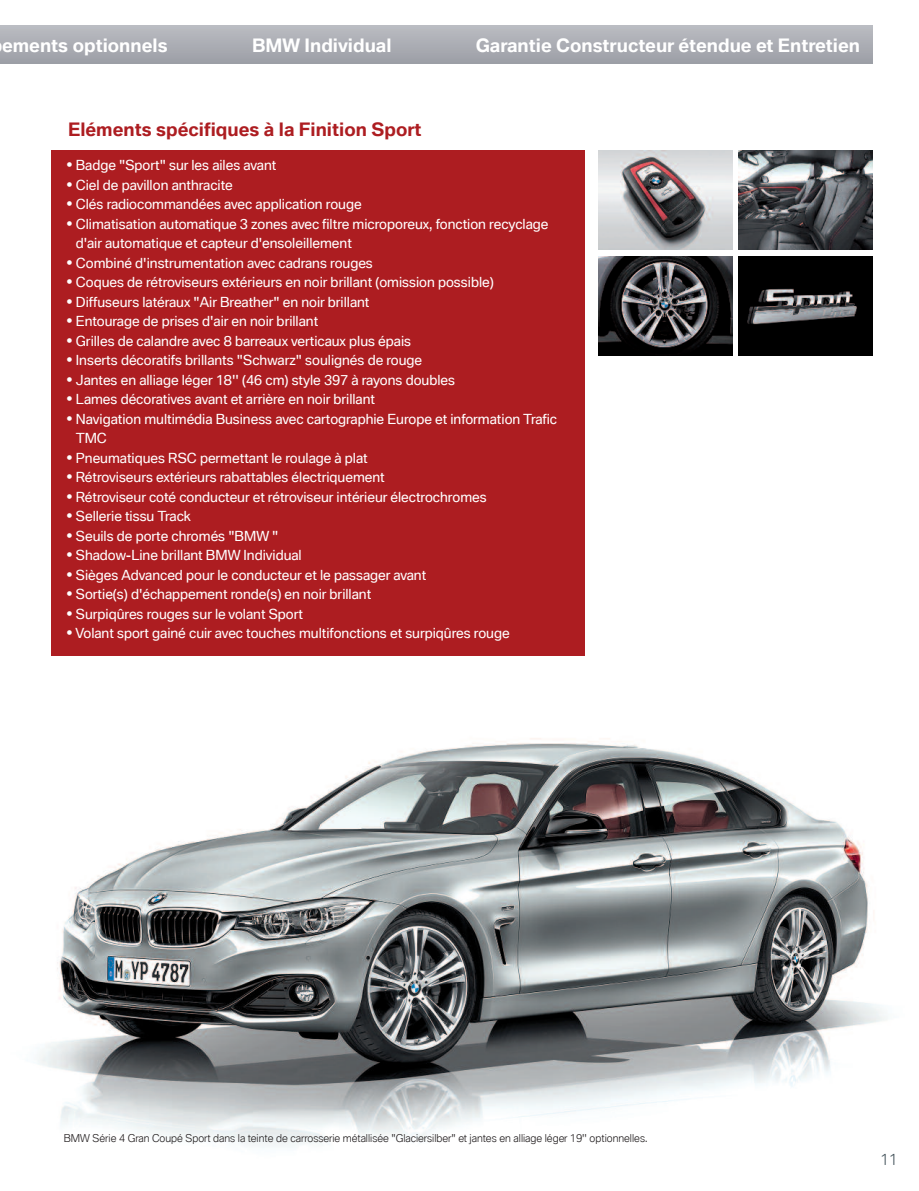
<style>
.page{position:relative;width:919px;height:1191px;background:#fff}
.page>*{position:absolute;margin:0;border:0;box-sizing:border-box;transform-origin:0 0}
.t1{font:700 18px "BMW Type Global Pro";color:#fff}
.t2{font:700 18px "BMW Type Global Pro";color:#ad1d21}
.t3{font:300 15px "BMW Type Global Pro";color:#425159}
.t4{font:13.5px/19.5px "BMW Type Global Pro";color:#fff}
.t5{font:300 10.5px "BMW Type Global Pro";color:#231f20}
</style>
<div class="page">
<img style="left:37px;top:738px;width:851px;height:410px">
<div style="left:0;top:26px;width:872px;height:38px;background:linear-gradient(to bottom,#babcc2,#9d9fa6)"></div>
<img style="left:738px;top:256px;width:134px;height:99px">
<img style="left:738px;top:151px;width:134px;height:99px">
<img style="left:598px;top:151px;width:134px;height:99px">
<img style="left:598px;top:256px;width:134px;height:99px">
<div style="left:51px;top:150px;width:533px;height:506px;background:#ad1d21"></div>
<h1 class="t1" style="left:2px;top:34px;width:167px">ements optionnels</h1>
<h1 class="t1" style="left:252px;top:34px;width:141px">BMW Individual</h1>
<h1 class="t1" style="left:475px;top:34px;width:386px">Garantie Constructeur étendue et Entretien</h1>
<h1 class="t2" style="left:68px;top:119px;width:355px">Eléments spécifiques à la Finition Sport</h1>
<p class="t4" style="left:67px;top:155px;width:211px">• Badge "Sport" sur les ailes avant</p>
<p class="t4" style="left:67px;top:175px;width:168px">• Ciel de pavillon anthracite</p>
<p class="t4" style="left:67px;top:194px;width:296px">• Clés radiocommandées avec application rouge</p>
<p class="t4" style="left:76px;top:214px;width:474px;text-indent:-9px">• Climatisation automatique 3 zones avec filtre microporeux, fonction recyclage d'air automatique et capteur d'ensoleillement</p>
<p class="t4" style="left:67px;top:253px;width:308px">• Combiné d'instrumentation avec cadrans rouges</p>
<p class="t4" style="left:67px;top:272px;width:428px">• Coques de rétroviseurs extérieurs en noir brillant (omission possible)</p>
<p class="t4" style="left:67px;top:292px;width:304px">• Diffuseurs latéraux "Air Breather" en noir brillant</p>
<p class="t4" style="left:67px;top:311px;width:253px">• Entourage de prises d'air en noir brillant</p>
<p class="t4" style="left:67px;top:331px;width:346px">• Grilles de calandre avec 8 barreaux verticaux plus épais</p>
<p class="t4" style="left:67px;top:350px;width:357px">• Inserts décoratifs brillants "Schwarz" soulignés de rouge</p>
<p class="t4" style="left:67px;top:370px;width:390px">• Jantes en alliage léger 18'' (46 cm) style 397 à rayons doubles</p>
<p class="t4" style="left:67px;top:389px;width:310px">• Lames décoratives avant et arrière en noir brillant</p>
<p class="t4" style="left:76px;top:409px;width:483px;text-indent:-9px">• Navigation multimédia Business avec cartographie Europe et information Trafic<br>TMC</p>
<p class="t4" style="left:67px;top:448px;width:302px">• Pneumatiques RSC permettant le roulage à plat</p>
<p class="t4" style="left:67px;top:467px;width:320px">• Rétroviseurs extérieurs rabattables électriquement</p>
<p class="t4" style="left:67px;top:487px;width:421px">• Rétroviseur coté conducteur et rétroviseur intérieur électrochromes</p>
<p class="t4" style="left:67px;top:506px;width:126px">• Sellerie tissu Track</p>
<p class="t4" style="left:67px;top:526px;width:213px">• Seuils de porte chromés "BMW "</p>
<p class="t4" style="left:67px;top:545px;width:237px">• Shadow-Line brillant BMW Individual</p>
<p class="t4" style="left:67px;top:565px;width:361px">• Sièges Advanced pour le conducteur et le passager avant</p>
<p class="t4" style="left:67px;top:584px;width:306px">• Sortie(s) d'échappement ronde(s) en noir brillant</p>
<p class="t4" style="left:67px;top:604px;width:238px">• Surpiqûres rouges sur le volant Sport</p>
<p class="t4" style="left:67px;top:623px;width:444px">• Volant sport gainé cuir avec touches multifonctions et surpiqûres rouge</p>
<p class="t5" style="left:64px;top:1132px;width:585px">BMW Série 4 Gran Coupé Sport dans la teinte de carrosserie métallisée "Glaciersilber" et jantes en alliage léger 19'' optionnelles.</p>
<p class="t3" style="left:880px;top:1150px;width:19px">11</p>
</div>
